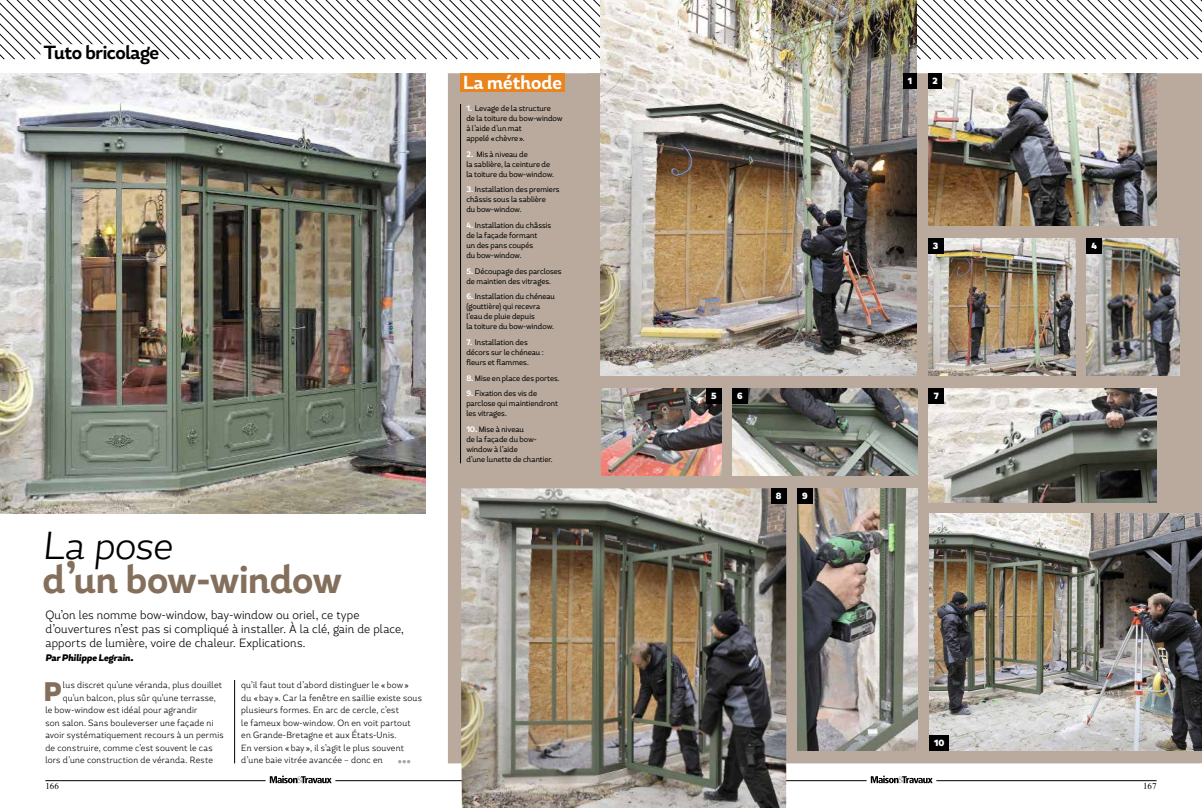
<style>
.page{position:relative;width:1202px;height:808px;background:#fff}
.page>*{position:absolute;margin:0;border:0;box-sizing:border-box;transform-origin:0 0}
.t1{font:700 39px "Magallanes Cond";letter-spacing:-.01em;color:#836f5c}
.t2{font:italic 300 39px "Magallanes Cond";letter-spacing:-.015em;color:#000}
.t3{font:900 26.9px "Magallanes Cond";color:#836f5c}
.t4{font:700 19px "Magallanes Cond";letter-spacing:-.02em;color:#000}
.t5{font:700 18.8px "Magallanes Cond";color:#fff}
.t6{font:300 12px/14px "Magallanes Cond";letter-spacing:.01em;color:#000}
.t7{font:italic 900 9.5px "Magallanes Cond";letter-spacing:-.005em;color:#000}
.t8{font:300 9px/12.5px "Magallanes Cond";letter-spacing:.02em;color:#000}
.t9{font:900 9px "Magallanes Cond";color:#fff}
.t10{font:9px "Times New Roman";color:#000}
.t11{font:8px/10px "Magallanes Cond";letter-spacing:-.005em;color:#000}
.s1{font-weight:700;color:#fff}
</style>
<div class="page">
<hr style="left:936px;top:780px;width:221px;height:1px;background:#000">
<hr style="left:646px;top:780px;width:221px;height:1px;background:#000">
<svg style="left:871px;top:776px;width:62px;height:7px"></svg>
<hr style="left:335px;top:780px;width:221px;height:1px;background:#000">
<hr style="left:45px;top:780px;width:221px;height:1px;background:#000">
<svg style="left:270px;top:776px;width:62px;height:7px"></svg>
<div style="left:448px;top:73px;width:139px;height:690px;background:#b9aa9d"></div>
<hr style="left:234px;top:680px;width:1px;height:83px;background:#000">
<svg style="left:398px;top:760px;width:12px;height:3px"></svg>
<img style="left:0;top:73px;width:425px;height:440px">
<hr style="left:460px;top:104px;width:1px;height:359px;background:#000">
<svg style="left:0;top:1px;width:1201px;height:62px"></svg>
<div style="left:460px;top:73px;width:105px;height:19px;background:#e9841d"></div>
<div style="left:587px;top:73px;width:614px;height:690px;background:#b9aa9d"></div>
<img style="left:601px;top:1px;width:316px;height:375px">
<img style="left:928px;top:238px;width:147px;height:138px">
<img style="left:732px;top:388px;width:185px;height:88px">
<img style="left:929px;top:388px;width:228px;height:114px">
<img style="left:461px;top:488px;width:325px;height:320px">
<img style="left:930px;top:513px;width:271px;height:238px">
<img style="left:797px;top:488px;width:120px;height:263px">
<img style="left:928px;top:73px;width:229px;height:153px">
<div style="left:903px;top:73px;width:14px;height:16px;background:#000"></div>
<div style="left:928px;top:73px;width:14px;height:16px;background:#000"></div>
<div style="left:928px;top:238px;width:15px;height:16px;background:#000"></div>
<div style="left:732px;top:388px;width:15px;height:16px;background:#000"></div>
<div style="left:929px;top:388px;width:15px;height:16px;background:#000"></div>
<div style="left:771px;top:488px;width:15px;height:16px;background:#000"></div>
<div style="left:797px;top:488px;width:15px;height:16px;background:#000"></div>
<div style="left:930px;top:735px;width:19px;height:16px;background:#000"></div>
<img style="left:1087px;top:238px;width:92px;height:138px">
<div style="left:1087px;top:238px;width:15px;height:16px;background:#000"></div>
<img style="left:601px;top:388px;width:120px;height:88px">
<div style="left:706px;top:388px;width:15px;height:16px;background:#000"></div>
<h3 class="t4" style="left:44px;top:41px;width:117px">Tuto bricolage</h3>
<h1 class="t2" style="left:43px;top:521px;width:131px">La pose</h1>
<h1 class="t1" style="left:43px;top:554px;width:301px">d’un bow-window</h1>
<h3 class="t6" style="left:45px;top:608px;width:360px">Qu’on les nomme bow-window, bay-window ou oriel, ce type d’ouvertures n’est pas si compliqué à installer. À la clé, gain de place, apports de lumière, voire de chaleur. Explications.</h3>
<p class="t7" style="left:45px;top:652px;width:90px">Par Philippe Legrain.</p>
<h2 class="t3" style="left:44px;top:674px;width:19px">P</h2>
<p class="t8" style="left:63px;top:679px;width:161px">lus discret qu’une véranda, plus douillet</p>
<p class="t8" style="left:63px;top:692px;width:155px">qu’un balcon, plus sûr qu’une terrasse,</p>
<p class="t8" style="left:45px;top:704px;width:153px">le bow-window est idéal pour agrandir</p>
<p class="t8" style="left:45px;top:717px;width:170px">son salon. Sans bouleverser une façade ni</p>
<p class="t8" style="left:45px;top:729px;width:180px">avoir systématiquement recours à un permis</p>
<p class="t8" style="left:45px;top:742px;width:169px">de construire, comme c’est souvent le cas</p>
<p class="t8" style="left:45px;top:754px;width:169px">lors d’une construction de véranda. Reste</p>
<p class="t8" style="left:241px;top:679px;width:182px">qu’il faut tout d’abord distinguer le « bow »<br>du « bay ». Car la fenêtre en saillie existe sous plusieurs formes. En arc de cercle, c’est<br>le fameux bow-window. On en voit partout en Grande-Bretagne et aux États-Unis.<br>En version « bay », il s’agit le plus souvent d’une baie vitrée avancée – donc en</p>
<h3 class="t5" style="left:463px;top:71px;width:100px">La méthode</h3>
<p class="t9" style="left:908px;top:75px;width:6px">1</p>
<p class="t9" style="left:932px;top:75px;width:7px">2</p>
<p class="t11" style="left:466px;top:103px;width:98px"><span class="s1">1.</span> Levage de la structure<br>de la toiture du bow-window à l’aide d’un mat<br>appelé «chèvre».</p>
<p class="t11" style="left:466px;top:149px;width:89px"><span class="s1">2.</span> Mis à niveau de<br>la sablière, la ceinture de la toiture du bow-window.</p>
<p class="t11" style="left:466px;top:185px;width:95px"><span class="s1">3.</span> Installation des premiers châssis sous la sablière<br>du bow-window.</p>
<p class="t11" style="left:466px;top:220px;width:86px"><span class="s1">4.</span> Installation du châssis de la façade formant<br>un des pans coupés<br>du bow-window.</p>
<p class="t11" style="left:466px;top:266px;width:97px"><span class="s1">5.</span> Découpage des parcloses de maintien des vitrages.</p>
<p class="t11" style="left:466px;top:292px;width:90px"><span class="s1">6.</span> Installation du chéneau (gouttière) qui recevra l’eau de pluie depuis<br>la toiture du bow-window.</p>
<p class="t11" style="left:466px;top:337px;width:79px"><span class="s1">7.</span> Installation des décors sur le chéneau : fleurs et flammes.</p>
<p class="t11" style="left:466px;top:373px;width:95px"><span class="s1">8.</span> Mise en place des portes.</p>
<p class="t11" style="left:466px;top:389px;width:93px"><span class="s1">9.</span> Fixation des vis de parclose qui maintiendront les vitrages.</p>
<p class="t11" style="left:466px;top:424px;width:88px"><span class="s1">10.</span> Mise à niveau<br>de la façade du bow&shy;window à l’aide<br>d’une lunette de chantier.</p>
<p class="t9" style="left:933px;top:240px;width:7px">3</p>
<p class="t9" style="left:711px;top:390px;width:7px">5</p>
<p class="t9" style="left:737px;top:390px;width:7px">6</p>
<p class="t9" style="left:934px;top:390px;width:7px">7</p>
<p class="t9" style="left:776px;top:490px;width:7px">8</p>
<p class="t9" style="left:802px;top:490px;width:7px">9</p>
<p class="t9" style="left:934px;top:737px;width:12px">10</p>
<p class="t9" style="left:1091px;top:240px;width:7px">4</p>
<p class="t10" style="left:45px;top:781px;width:15px">166</p>
<p class="t10" style="left:1143px;top:781px;width:15px">167</p>
</div>
